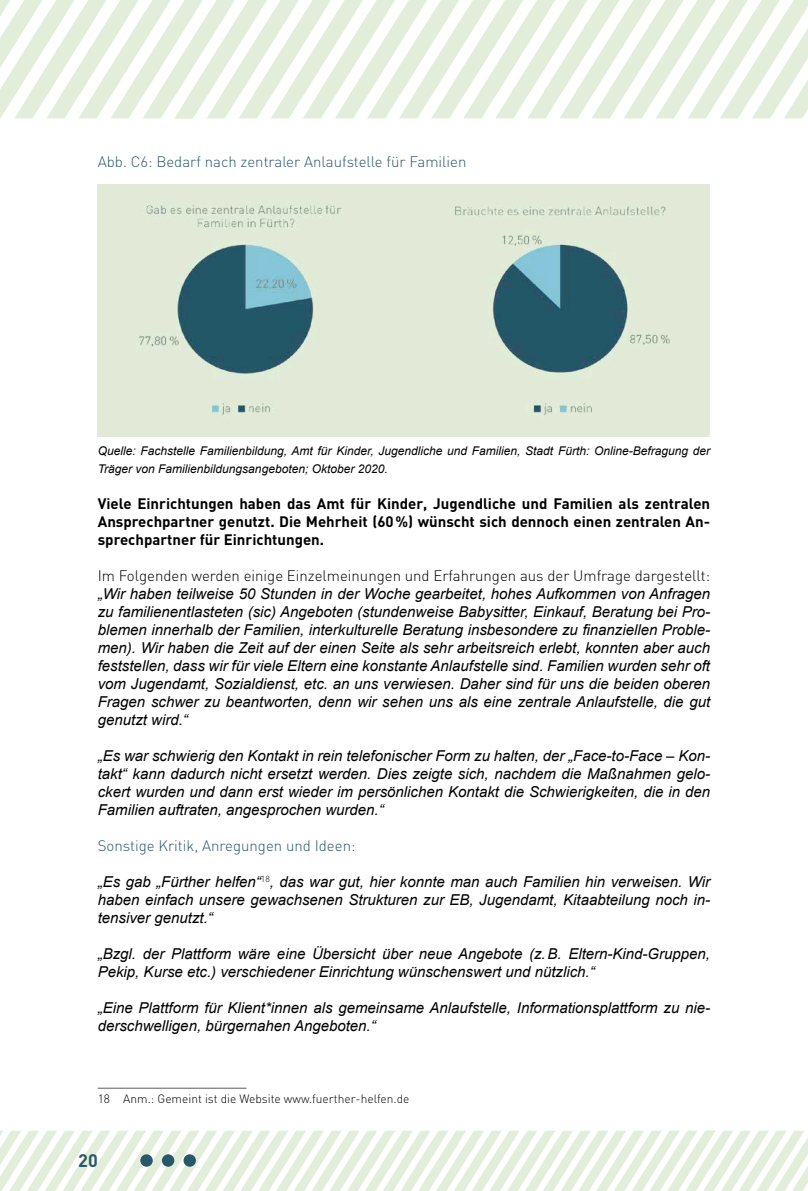
<style>
.page{position:relative;width:808px;height:1191px;background:#fff}
.page>*{position:absolute;margin:0;border:0;box-sizing:border-box;transform-origin:0 0}
.t1{font:700 18px "DIN";color:#29586a}
.t2{font:italic 15px/18px "Arial";color:#000;text-align:justify}
.t3{font:700 15px/18px "DIN";color:#000;text-align:justify}
.t4{font:300 15px "DIN";color:#29586a}
.t5{font:300 15px "DIN";color:#000}
.t6{font:italic 12px/18px "Arial";color:#000}
.t7{font:300 12px "DIN";color:#000}
</style>
<div class="page">
<svg style="left:0;top:1130px;width:808px;height:61px"></svg>
<div style="left:140px;top:1154px;width:13px;height:12px;background:#29586a;border-radius:50%"></div>
<div style="left:183px;top:1154px;width:13px;height:12px;background:#29586a;border-radius:50%"></div>
<div style="left:162px;top:1154px;width:12px;height:12px;background:#29586a;border-radius:50%"></div>
<svg style="left:0;top:0;width:808px;height:118px"></svg>
<hr style="left:98px;top:1087px;width:149px;height:1px;background:#6f6f6e">
<img style="left:98px;top:185px;width:611px;height:252px">
<p class="t4" style="left:98px;top:152px;width:370px">Abb. C6: Bedarf nach zentraler Anlaufstelle für Familien</p>
<p class="t6" style="left:98px;top:442px;width:614px">Quelle: Fachstelle Familienbildung, Amt für Kinder, Jugendliche und Familien, Stadt Fürth: Online-Befragung der<br>Träger von Familienbildungsangeboten; Oktober 2020.</p>
<p class="t3" style="left:98px;top:494px;width:614px">Viele Einrichtungen haben das Amt für Kinder, Jugendliche und Familien als zentralen Ansprechpartner genutzt. Die Mehrheit (60%) wünscht sich dennoch einen zentralen An&shy;sprechpartner für Einrichtungen.</p>
<p class="t5" style="left:98px;top:566px;width:614px">Im Folgenden werden einige Einzelmeinungen und Erfahrungen aus der Umfrage dargestellt:</p>
<p class="t2" style="left:98px;top:585px;width:614px">„Wir haben teilweise 50 Stunden in der Woche gearbeitet, hohes Aufkommen von Anfragen zu familienentlasteten (sic) Angeboten (stundenweise Babysitter, Einkauf, Beratung bei Pro&shy;blemen innerhalb der Familien, interkulturelle Beratung insbesondere zu finanziellen Proble&shy;men). Wir haben die Zeit auf der einen Seite als sehr arbeitsreich erlebt, konnten aber auch feststellen, dass wir für viele Eltern eine konstante Anlaufstelle sind. Familien wurden sehr oft vom Jugendamt, Sozialdienst, etc. an uns verwiesen. Daher sind für uns die beiden oberen Fragen schwer zu beantworten, denn wir sehen uns als eine zentrale Anlaufstelle, die gut genutzt wird.“</p>
<p class="t2" style="left:98px;top:747px;width:614px">„Es war schwierig den Kontakt in rein telefonischer Form zu halten, der „Face-to-Face – Kon&shy;takt“ kann dadurch nicht ersetzt werden. Dies zeigte sich, nachdem die Maßnahmen gelo&shy;ckert wurden und dann erst wieder im persönlichen Kontakt die Schwierigkeiten, die in den Familien auftraten, angesprochen wurden.“</p>
<p class="t4" style="left:98px;top:836px;width:259px">Sonstige Kritik, Anregungen und Ideen:</p>
<p class="t2" style="left:98px;top:873px;width:614px">„Es gab „Fürther helfen“<sup>18</sup>, das war gut, hier konnte man auch Familien hin verweisen. Wir haben einfach unsere gewachsenen Strukturen zur EB, Jugendamt, Kitaabteilung noch in&shy;tensiver genutzt.“</p>
<p class="t2" style="left:98px;top:945px;width:614px">„Bzgl. der Plattform wäre eine Übersicht über neue Angebote (z.B. Eltern-Kind-Gruppen,<br>Pekip, Kurse etc.) verschiedener Einrichtung wünschenswert und nützlich.“</p>
<p class="t2" style="left:98px;top:999px;width:614px">„Eine Plattform für Klient*innen als gemeinsame Anlaufstelle, Informationsplattform zu nie&shy;derschwelligen, bürgernahen Angeboten.“</p>
<p class="t7" style="left:98px;top:1091px;width:313px">18 Anm.: Gemeint ist die Website www.fuerther-helfen.de</p>
<p class="t1" style="left:78px;top:1148px;width:21px">20</p>
</div>
